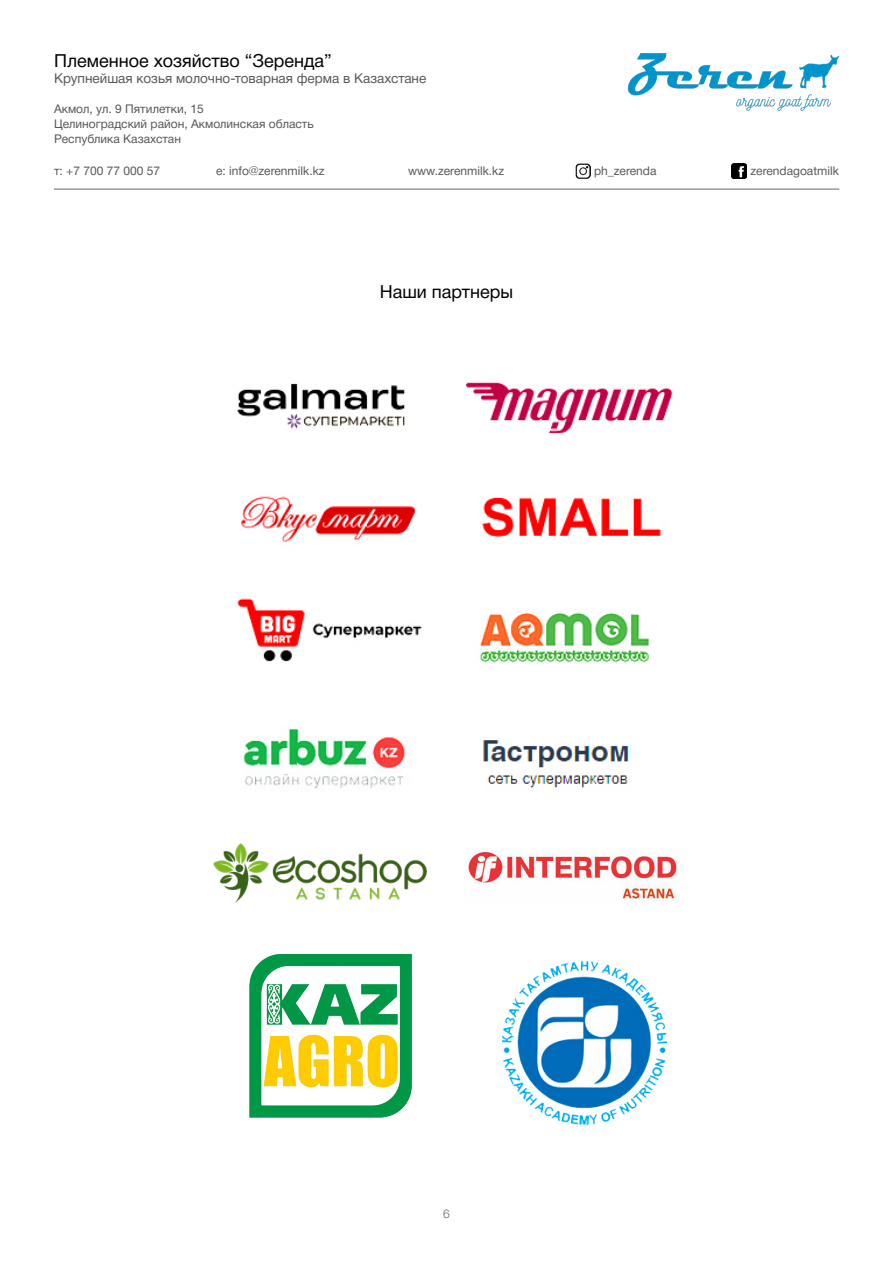
<style>
.page{position:relative;width:893px;height:1263px;background:#fff}
.page>*{position:absolute;margin:0;border:0;box-sizing:border-box;transform-origin:0 0}
.t1{font:18px "Helvetica Neue Cyr";color:#000}
.t2{font:13.5px "Helvetica Neue Cyr";color:#575757}
.t3{font:12px/15px "Helvetica Neue Cyr";color:#575757}
.t4{font:300 12px "Helvetica Neue Cyr";color:#666}
</style>
<div class="page">
<img style="left:627px;top:53px;width:213px;height:58px">
<img style="left:575px;top:164px;width:15px;height:14px">
<img style="left:731px;top:164px;width:15px;height:14px">
<hr style="left:54px;top:189px;width:785px;height:1px;background:#666">
<img style="left:237px;top:382px;width:436px;height:52px">
<img style="left:241px;top:496px;width:420px;height:46px">
<img style="left:483px;top:740px;width:146px;height:48px">
<img style="left:237px;top:598px;width:412px;height:65px">
<img style="left:213px;top:843px;width:214px;height:59px">
<img style="left:468px;top:850px;width:209px;height:51px">
<img style="left:243px;top:727px;width:166px;height:62px">
<img style="left:249px;top:953px;width:164px;height:164px">
<img style="left:503px;top:961px;width:163px;height:163px">
<h1 class="t1" style="left:54px;top:51px;width:279px">Племенное хозяйство “Зеренда”</h1>
<p class="t2" style="left:54px;top:71px;width:374px">Крупнейшая козья молочно-товарная ферма в Казахстане</p>
<p class="t3" style="left:54px;top:102px;width:261px">Акмол, ул. 9 Пятилетки, 15<br>Целиноградский район, Акмолинская область<br>Республика Казахстан</p>
<p class="t3" style="left:54px;top:163px;width:108px">т: +7 700 77 000 57</p>
<p class="t3" style="left:216px;top:163px;width:110px">е: info@zerenmilk.kz</p>
<p class="t3" style="left:408px;top:163px;width:98px">www.zerenmilk.kz</p>
<p class="t3" style="left:594px;top:163px;width:64px">ph_zerenda</p>
<p class="t3" style="left:750px;top:163px;width:90px">zerendagoatmilk</p>
<p class="t1" style="left:380px;top:282px;width:135px">Наши партнеры</p>
<p class="t4" style="left:443px;top:1207px;width:8px">6</p>
</div>
